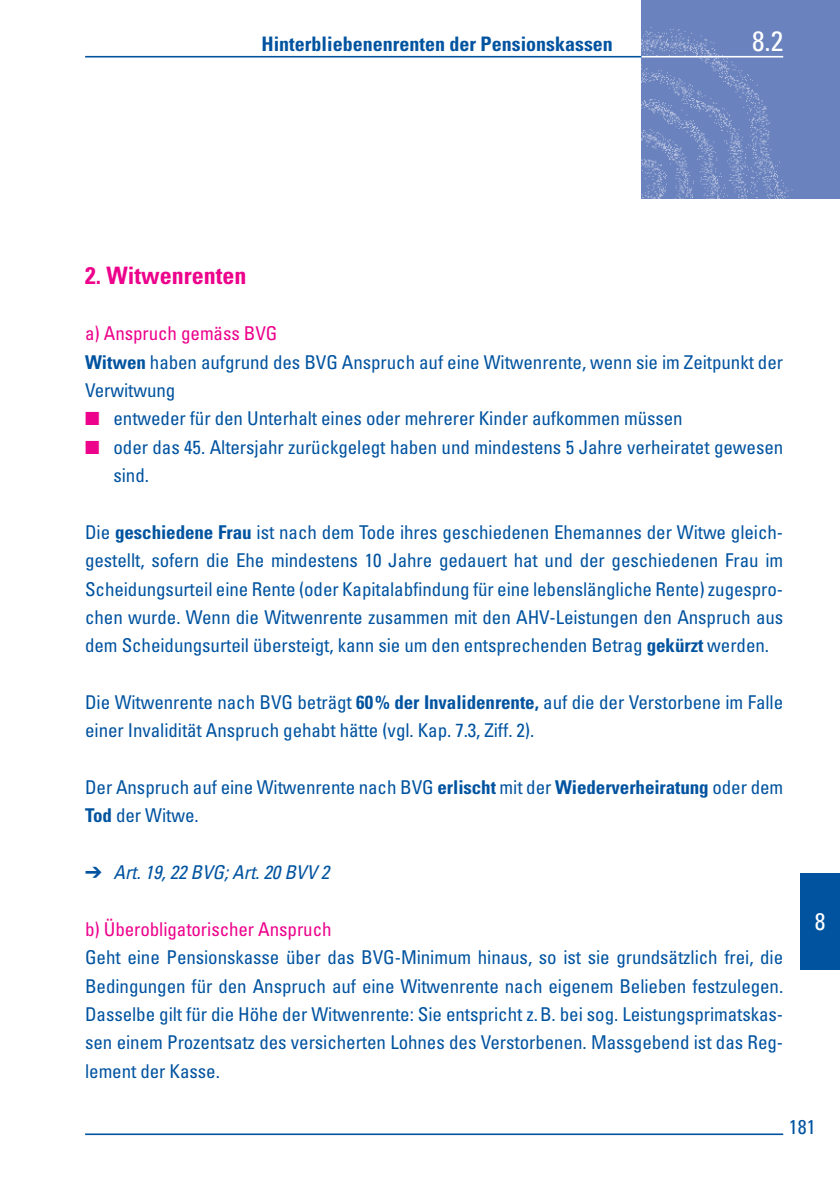
<style>
.page{position:relative;width:840px;height:1191px;background:#fff}
.page>*{position:absolute;margin:0;border:0;box-sizing:border-box;transform-origin:0 0}
.t1{font:condensed 28px "Univers LT Std";color:#fff}
.t2{font:700 condensed 24px "Univers LT Std";color:#ed028c}
.t3{font:condensed 24px "Univers LT Std";color:#fff}
.t4{font:700 condensed 20px "Univers LT Std";color:#0153a0}
.t5{font:condensed 20px "Univers LT Std";color:#0153a0}
.t6{font:condensed 19px/28.4px "Univers LT Std";letter-spacing:-.005em;color:#0153a0}
.t7{font:condensed 19px "Univers LT Std";letter-spacing:-.005em;color:#ed028c}
.t8{font:italic condensed 19px "Univers LT Std";letter-spacing:-.005em;color:#0153a0}
.s1{color:#ed028c}
.s2{font-weight:700}
</style>
<div class="page">
<img style="left:641px;top:0;width:198px;height:198px">
<hr style="left:641px;top:56px;width:141px;height:1px;background:#fff">
<hr style="left:85px;top:56px;width:556px;height:1px;background:#0153a0">
<hr style="left:85px;top:1133px;width:697px;height:2px;background:#0153a0">
<div style="left:799px;top:873px;width:40px;height:96px;background:#0153a0"></div>
<p class="t4" style="left:261px;top:32px;width:353px">Hinterbliebenenrenten der Pensionskassen</p>
<h1 class="t1" style="left:751px;top:23px;width:33px">8.2</h1>
<p class="t2" style="left:85px;top:260px;width:163px">2. Witwenrenten</p>
<p class="t6" style="left:85px;top:319px;width:699px"><span class="s1">a) Anspruch gemäss BVG<br></span><span class="s2">Witwen</span> haben aufgrund des BVG Anspruch auf eine Witwenrente, wenn sie im Zeitpunkt der<br>Verwitwung</p>
<p class="t6" style="left:85px;top:404px;width:598px"><span class="s1">■</span> entweder für den Unterhalt eines oder mehrerer Kinder aufkommen müssen</p>
<p class="t6" style="left:113px;top:432px;width:671px;text-indent:-28px"><span class="s1">■</span> oder das 45. Altersjahr zurückgelegt haben und mindestens 5 Jahre verheiratet gewesen sind.</p>
<p class="t6" style="left:85px;top:517px;width:699px;text-align:justify">Die <span class="s2">geschiedene Frau</span> ist nach dem Tode ihres geschiedenen Ehemannes der Witwe gleich&shy;gestellt, sofern die Ehe mindestens 10 Jahre gedauert hat und der geschiedenen Frau im Scheidungsurteil eine Rente (oder Kapitalabfindung für eine lebenslängliche Rente) zugespro&shy;chen wurde. Wenn die Witwenrente zusammen mit den AHV-Leistungen den Anspruch aus dem Scheidungsurteil übersteigt, kann sie um den entsprechenden Betrag <span class="s2">gekürzt</span> werden.</p>
<p class="t6" style="left:85px;top:687px;width:699px">Die Witwenrente nach BVG beträgt <span class="s2">60% der Invalidenrente,</span> auf die der Verstorbene im Falle einer Invalidität Anspruch gehabt hätte (vgl. Kap. 7.3, Ziff. 2).</p>
<p class="t6" style="left:85px;top:773px;width:699px">Der Anspruch auf eine Witwenrente nach BVG <span class="s2">erlischt</span> mit der <span class="s2">Wiederverheiratung</span> oder dem<br><span class="s2">Tod</span> der Witwe.</p>
<p class="t8" style="left:85px;top:860px;width:245px">➔ Art. 19, 22 BVG; Art. 20 BVV 2</p>
<p class="t7" style="left:85px;top:917px;width:248px">b) Überobligatorischer Anspruch</p>
<p class="t6" style="left:85px;top:943px;width:699px;text-align:justify">Geht eine Pensionskasse über das BVG-Minimum hinaus, so ist sie grundsätzlich frei, die Bedingungen für den Anspruch auf eine Witwenrente nach eigenem Belieben festzulegen.<br>Dasselbe gilt für die Höhe der Witwenrente: Sie entspricht z.B. bei sog. Leistungsprimatskas&shy;sen einem Prozentsatz des versicherten Lohnes des Verstorbenen. Massgebend ist das Reg&shy;lement der Kasse.</p>
<p class="t3" style="left:814px;top:906px;width:12px">8</p>
<p class="t5" style="left:788px;top:1114px;width:28px">181</p>
</div>
